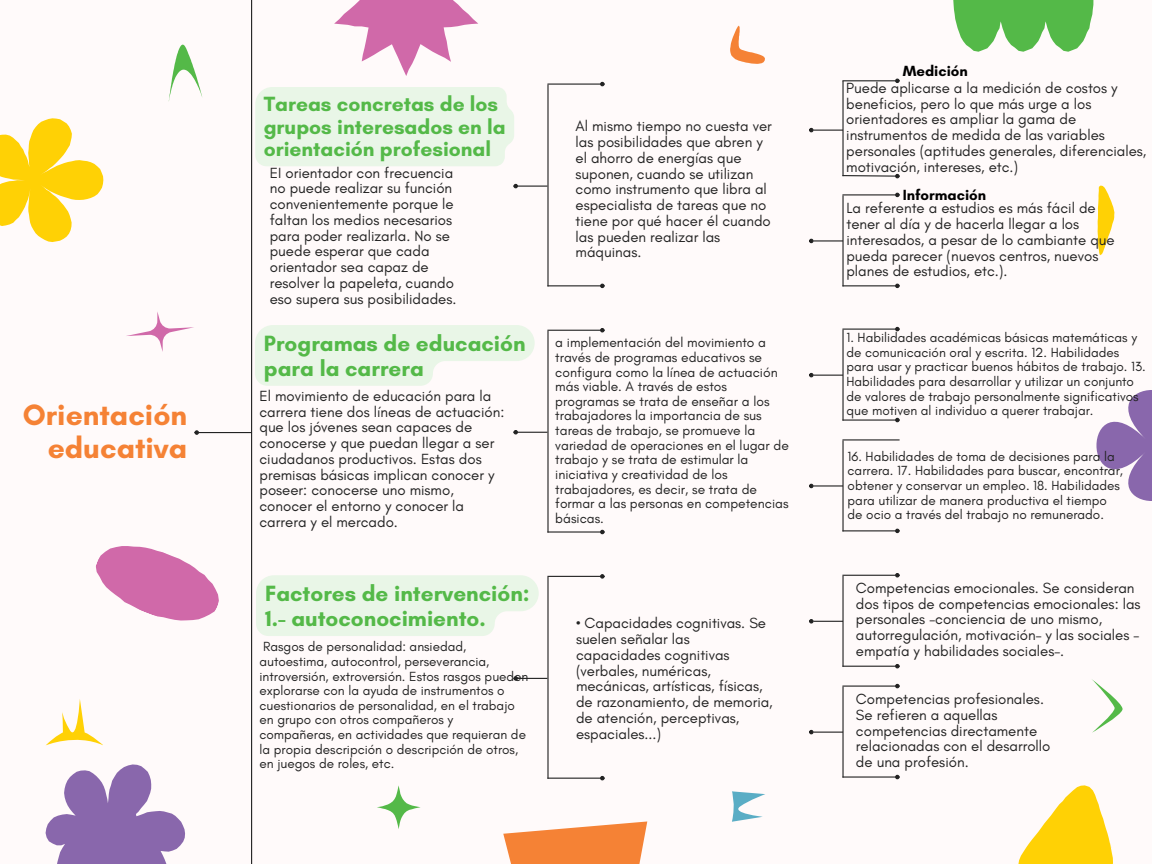
<style>
.page{position:relative;width:1152px;height:864px;background:#fffafa}
.page>*{position:absolute;margin:0;border:0;box-sizing:border-box;transform-origin:0 0}
.t1{font:700 30px/32.7px "Glacial Indifference";color:#f58235;text-align:right}
.t2{font:700 22.5px/24.8px "Glacial Indifference";color:#54b948}
.t3{font:700 21px/22.5px "Glacial Indifference";color:#54b948}
.t4{font:15px/15.8px "Glacial Indifference";color:#222}
.t5{font:700 15px "Glacial Indifference";color:#000}
.t6{font:13.8px/14.7px "Glacial Indifference";color:#222}
.t7{font:13.5px/14.7px "Glacial Indifference";color:#222}
</style>
<div class="page">
<hr style="left:251px;top:0;width:1px;height:864px;background:#222">
<hr style="left:199px;top:432px;width:53px;height:1px;background:#222">
<svg style="left:194px;top:430px;width:5px;height:5px"></svg>
<hr style="left:547px;top:85px;width:2px;height:201px;background:#222">
<hr style="left:547px;top:84px;width:53px;height:1px;background:#222">
<svg style="left:600px;top:82px;width:5px;height:4px"></svg>
<hr style="left:547px;top:285px;width:53px;height:1px;background:#222">
<svg style="left:600px;top:284px;width:5px;height:4px"></svg>
<svg style="left:513px;top:184px;width:34px;height:4px"></svg>
<hr style="left:547px;top:577px;width:2px;height:202px;background:#222">
<hr style="left:547px;top:576px;width:53px;height:1px;background:#222">
<svg style="left:600px;top:574px;width:5px;height:5px"></svg>
<hr style="left:547px;top:778px;width:53px;height:1px;background:#222">
<svg style="left:600px;top:776px;width:5px;height:4px"></svg>
<svg style="left:513px;top:676px;width:34px;height:5px"></svg>
<hr style="left:547px;top:331px;width:2px;height:202px;background:#222">
<hr style="left:547px;top:330px;width:53px;height:1px;background:#222">
<svg style="left:600px;top:328px;width:5px;height:4px"></svg>
<hr style="left:547px;top:531px;width:53px;height:2px;background:#222">
<svg style="left:600px;top:530px;width:5px;height:4px"></svg>
<svg style="left:513px;top:430px;width:34px;height:4px"></svg>
<hr style="left:842px;top:81px;width:2px;height:95px;background:#222">
<hr style="left:842px;top:80px;width:53px;height:1px;background:#222">
<svg style="left:895px;top:79px;width:5px;height:4px"></svg>
<svg style="left:842px;top:174px;width:58px;height:4px"></svg>
<hr style="left:813px;top:130px;width:30px;height:1px;background:#222">
<svg style="left:809px;top:128px;width:5px;height:4px"></svg>
<hr style="left:842px;top:195px;width:2px;height:91px;background:#222">
<hr style="left:842px;top:194px;width:53px;height:1px;background:#222">
<svg style="left:895px;top:193px;width:5px;height:4px"></svg>
<hr style="left:842px;top:285px;width:53px;height:1px;background:#222">
<svg style="left:895px;top:284px;width:5px;height:4px"></svg>
<hr style="left:813px;top:240px;width:30px;height:2px;background:#222">
<svg style="left:809px;top:239px;width:5px;height:4px"></svg>
<hr style="left:842px;top:330px;width:2px;height:91px;background:#222">
<hr style="left:842px;top:329px;width:53px;height:1px;background:#222">
<svg style="left:895px;top:327px;width:5px;height:4px"></svg>
<hr style="left:842px;top:419px;width:53px;height:2px;background:#222">
<svg style="left:895px;top:418px;width:5px;height:4px"></svg>
<hr style="left:813px;top:375px;width:30px;height:1px;background:#222">
<svg style="left:809px;top:373px;width:5px;height:4px"></svg>
<hr style="left:842px;top:441px;width:2px;height:90px;background:#222">
<hr style="left:842px;top:439px;width:58px;height:2px;background:#222">
<hr style="left:842px;top:530px;width:53px;height:1px;background:#222">
<svg style="left:895px;top:529px;width:5px;height:4px"></svg>
<hr style="left:813px;top:485px;width:30px;height:2px;background:#222">
<svg style="left:809px;top:484px;width:5px;height:4px"></svg>
<hr style="left:842px;top:576px;width:2px;height:91px;background:#222">
<hr style="left:842px;top:575px;width:53px;height:1px;background:#222">
<svg style="left:895px;top:573px;width:5px;height:5px"></svg>
<hr style="left:842px;top:666px;width:53px;height:1px;background:#222">
<svg style="left:895px;top:664px;width:5px;height:4px"></svg>
<hr style="left:813px;top:621px;width:30px;height:1px;background:#222">
<svg style="left:809px;top:619px;width:5px;height:5px"></svg>
<hr style="left:842px;top:687px;width:2px;height:91px;background:#222">
<hr style="left:842px;top:686px;width:53px;height:1px;background:#222">
<svg style="left:895px;top:684px;width:5px;height:4px"></svg>
<hr style="left:842px;top:776px;width:53px;height:2px;background:#222">
<svg style="left:895px;top:775px;width:5px;height:4px"></svg>
<hr style="left:813px;top:732px;width:30px;height:1px;background:#222">
<svg style="left:809px;top:730px;width:5px;height:4px"></svg>
<svg style="left:0;top:118px;width:103px;height:124px"></svg>
<svg style="left:46px;top:764px;width:139px;height:100px"></svg>
<svg style="left:953px;top:0;width:140px;height:52px"></svg>
<svg style="left:1018px;top:785px;width:95px;height:79px"></svg>
<svg style="left:95px;top:546px;width:124px;height:75px"></svg>
<svg style="left:1096px;top:390px;width:56px;height:111px"></svg>
<svg style="left:126px;top:312px;width:68px;height:40px"></svg>
<svg style="left:334px;top:0;width:144px;height:76px"></svg>
<svg style="left:503px;top:821px;width:144px;height:43px"></svg>
<svg style="left:46px;top:699px;width:57px;height:46px"></svg>
<svg style="left:1092px;top:679px;width:31px;height:54px"></svg>
<svg style="left:1098px;top:186px;width:16px;height:69px"></svg>
<svg style="left:730px;top:26px;width:35px;height:38px"></svg>
<svg style="left:169px;top:45px;width:33px;height:55px"></svg>
<svg style="left:732px;top:791px;width:33px;height:31px"></svg>
<svg style="left:377px;top:785px;width:44px;height:44px"></svg>
<div style="left:255px;top:87px;width:259px;height:79px;background:#e9f6e7"></div>
<svg style="left:255px;top:325px;width:280px;height:61px"></svg>
<svg style="left:256px;top:575px;width:283px;height:61px;background:#eaf6e8"></svg>
<p class="t1" style="left:23px;top:398px;width:166px">Orientación educativa</p>
<p class="t3" style="left:264px;top:93px;width:244px">Tareas concretas de los grupos interesados en la orientación profesional</p>
<p class="t4" style="left:270px;top:165px;width:188px">EI orientador con frecuencia no puede realizar su función convenientemente porque le faltan los medios necesarios para poder realizarla. No se puede esperar que cada orientador sea capaz de resolver la papeleta, cuando eso supera sus posibilidades.</p>
<h2 class="t2" style="left:264px;top:331px;width:263px">Programas de educación para la carrera</h2>
<p class="t4" style="left:259px;top:388px;width:246px">El movimiento de educación para la carrera tiene dos líneas de actuación: que los jóvenes sean capaces de conocerse y que puedan llegar a ser ciudadanos productivos. Estas dos premisas básicas implican conocer y poseer: conocerse uno mismo, conocer el entorno y conocer la carrera y el mercado.</p>
<p class="t2" style="left:265px;top:581px;width:266px">Factores de intervención:<br>1.- autoconocimiento.</p>
<h2 class="t7" style="left:259px;top:639px;width:271px">Rasgos de personalidad: ansiedad, autoestima, autocontrol, perseverancia, introversión, extroversión. Estos rasgos pueden explorarse con la ayuda de instrumentos o cuestionarios de personalidad, en el trabajo en grupo con otros compañeros y compañeras, en actividades que requieran de la propia descripción o descripción de otros, en juegos de roles, etc.</h2>
<h1 class="t4" style="left:576px;top:118px;width:198px">Al mismo tiempo no cuesta ver las posibilidades que abren y el ahorro de energías que suponen, cuando se utilizan como instrumento que libra al especialista de tareas que no tiene por qué hacer él cuando las pueden realizar las máquinas.</h1>
<p class="t6" style="left:555px;top:335px;width:235px">a implementación del movimiento a través de programas educativos se configura como la línea de actuación más viable. A través de estos programas se trata de enseñar a los trabajadores la importancia de sus tareas de trabajo, se promueve la variedad de operaciones en el lugar de trabajo y se trata de estimular la iniciativa y creatividad de los trabajadores, es decir, se trata de formar a las personas en competencias básicas.</p>
<p class="t4" style="left:576px;top:615px;width:198px">• Capacidades cognitivas. Se suelen señalar las capacidades cognitivas (verbales, numéricas, mecánicas, artísticas, físicas, de razonamiento, de memoria, de atención, perceptivas, espaciales...)</p>
<p class="t5" style="left:903px;top:61px;width:67px">Medición</p>
<p class="t4" style="left:846px;top:80px;width:302px">Puede aplicarse a la medición de costos y beneficios, pero lo que más urge a los orientadores es ampliar la gama de instrumentos de medida de las variables personales (aptitudes generales, diferenciales, motivación, intereses, etc.)</p>
<p class="t4" style="left:846px;top:200px;width:270px">La referente a estudios es más fácil de tener al día y de hacerla llegar a los interesados, a pesar de lo cambiante que pueda parecer (nuevos centros, nuevos planes de estudios, etc.).</p>
<p class="t5" style="left:903px;top:186px;width:85px">Información</p>
<p class="t7" style="left:847px;top:330px;width:301px">1. Habilidades académicas básicas matemáticas y de comunicación oral y escrita. 12. Habilidades para usar y practicar buenos hábitos de trabajo. 13.<br>Habilidades para desarrollar y utilizar un conjunto de valores de trabajo personalmente significativos que motiven al individuo a querer trabajar.</p>
<p class="t7" style="left:848px;top:449px;width:277px">16. Habilidades de toma de decisiones para la carrera. 17. Habilidades para buscar, encontrar, obtener y conservar un empleo. 18. Habilidades para utilizar de manera productiva el tiempo de ocio a través del trabajo no remunerado.</p>
<h2 class="t4" style="left:856px;top:580px;width:286px">Competencias emocionales. Se consideran dos tipos de competencias emocionales: las personales –conciencia de uno mismo, autorregulación, motivación– y las sociales – empatía y habilidades sociales–.</h2>
<p class="t4" style="left:856px;top:691px;width:196px">Competencias profesionales.<br>Se refieren a aquellas competencias directamente relacionadas con el desarrollo de una profesión.</p>
</div>
